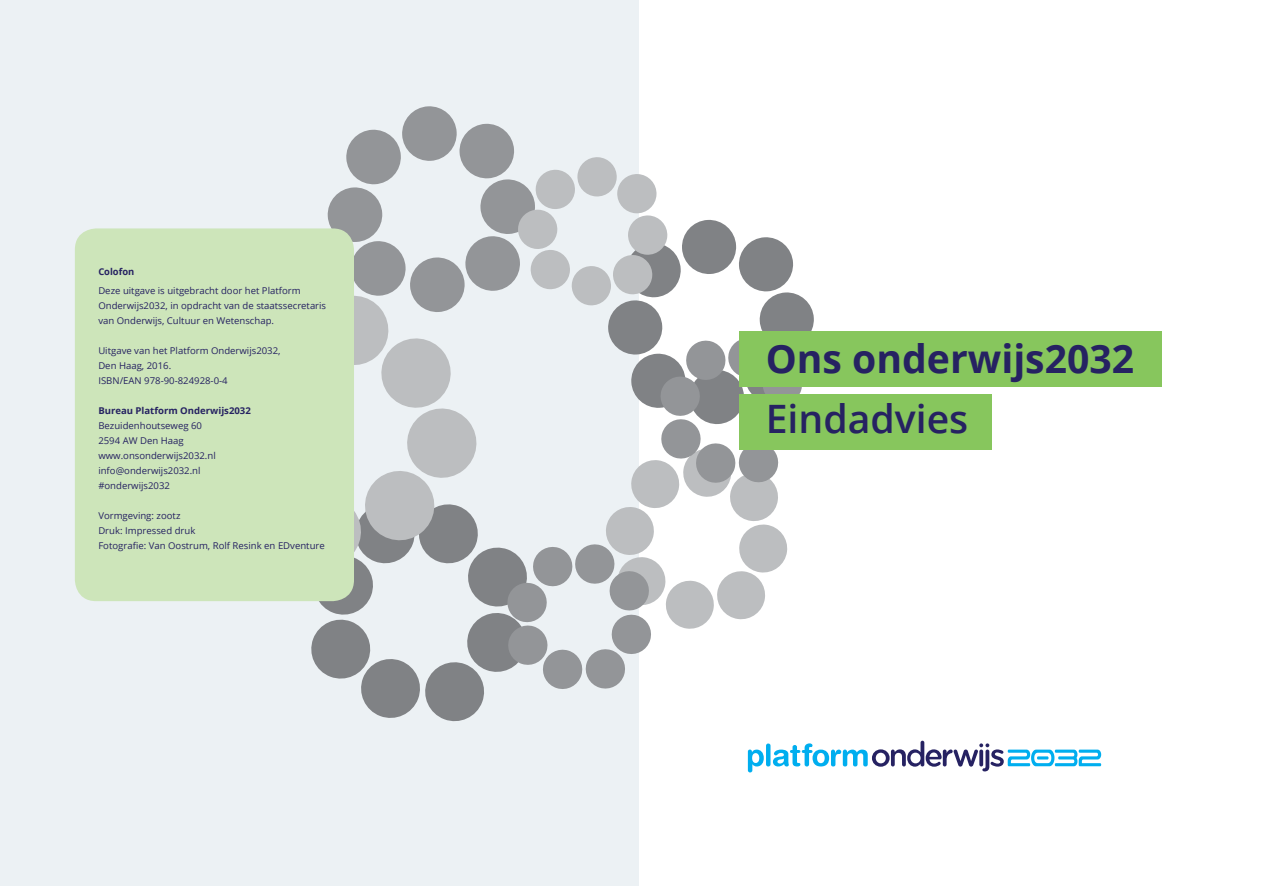
<style>
.page{position:relative;width:1276px;height:886px;background:#fff}
.page>*{position:absolute;margin:0;border:0;box-sizing:border-box;transform-origin:0 0}
.t1{font:700 39.12px "Open Sans";color:#262262}
.t2{font:600 39.12px "Open Sans";color:#262262}
.t3{font:9.38px/15px "Open Sans";color:#262262}
.t4{font:700 9.38px "Open Sans";color:#262262}
</style>
<div class="page">
<div style="left:0;top:0;width:638px;height:886px;background:#ecf1f4"></div>
<svg style="left:311px;top:106px;width:503px;height:619px"></svg>
<div style="left:739px;top:331px;width:423px;height:56px;background:#87c65d"></div>
<div style="left:739px;top:394px;width:253px;height:56px;background:#87c65d"></div>
<div style="left:75px;top:228px;width:279px;height:373px;background:#cde5ba;border-radius:21px"></div>
<svg style="left:748px;top:749px;width:16px;height:23px"></svg>
<hr style="left:766px;top:743px;width:4px;height:23px;background:#00aeef;border-radius:2px">
<svg style="left:773px;top:741px;width:328px;height:30px"></svg>
<p class="t4" style="left:98px;top:265px;width:38px">Colofon</p>
<p class="t3" style="left:98px;top:283px;width:229px">Deze uitgave is uitgebracht door het Platform<br>Onderwijs2032, in opdracht van de staatssecretaris van Onderwijs, Cultuur en Wetenschap.</p>
<p class="t3" style="left:98px;top:343px;width:184px">Uitgave van het Platform Onderwijs2032,<br>Den Haag, 2016.<br>ISBN/EAN 978-90-824928-0-4</p>
<p class="t4" style="left:98px;top:404px;width:154px">Bureau Platform Onderwijs2032</p>
<p class="t3" style="left:98px;top:418px;width:119px">Bezuidenhoutseweg 60<br>2594 AW Den Haag www.onsonderwijs2032.nl info@onderwijs2032.nl #onderwijs2032</p>
<p class="t3" style="left:98px;top:508px;width:228px">Vormgeving: zootz<br>Druk: Impressed druk<br>Fotografie: Van Oostrum, Rolf Resink en EDventure</p>
<h1 class="t1" style="left:765px;top:331px;width:370px">Ons onderwijs2032</h1>
<h1 class="t2" style="left:765px;top:392px;width:204px">Eindadvies</h1>
</div>
